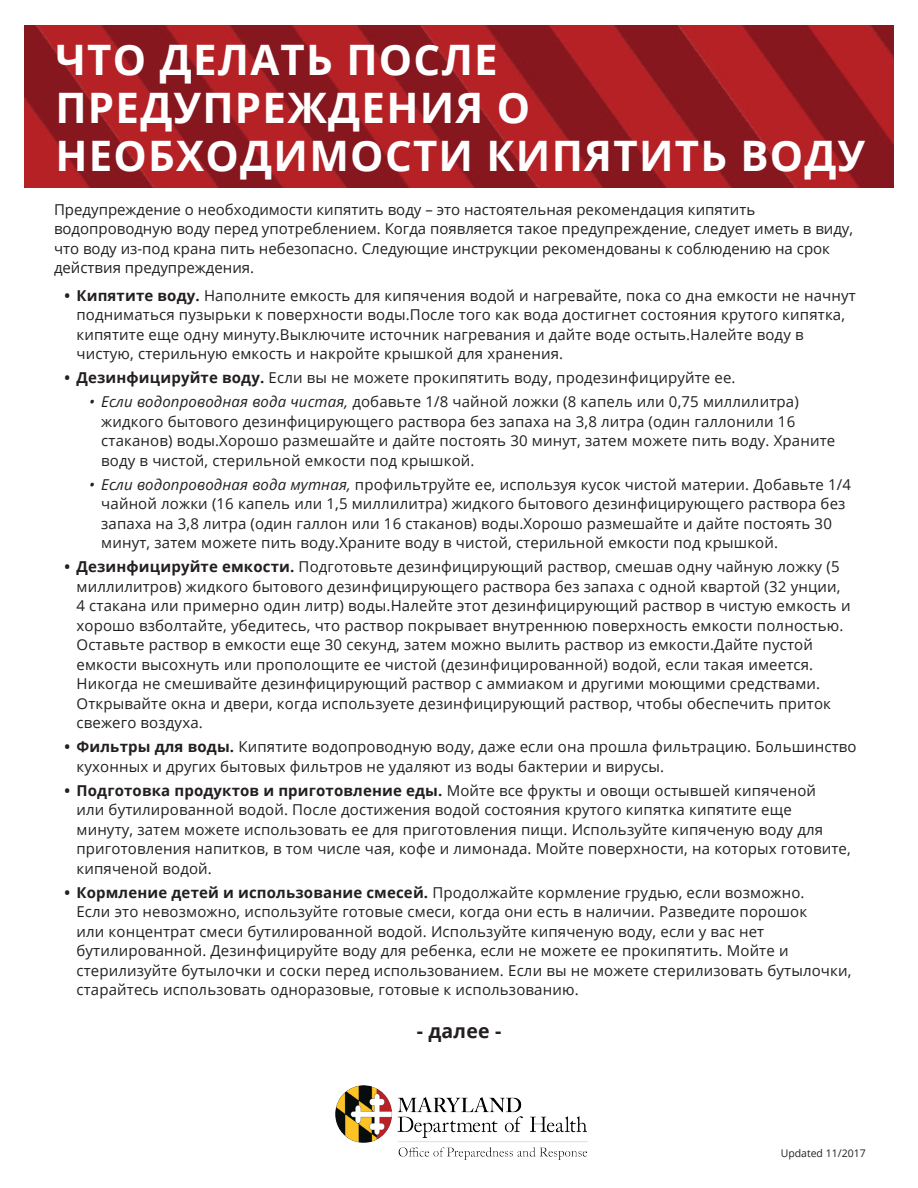
<style>
.page{position:relative;width:918px;height:1188px;background:#fff}
.page>*{position:absolute;margin:0;border:0;box-sizing:border-box;transform-origin:0 0}
.t1{font:700 42px/48px "Open Sans";letter-spacing:.03em;color:#fff}
.t2{font:700 19.5px "Open Sans";letter-spacing:.01em;color:#231f20}
.t3{font:15px/19.5px "Open Sans";letter-spacing:.01em;color:#231f20}
.t4{font:10.5px "Open Sans";color:#231f20}
.s1{font-weight:700}
.s2{font-style:italic}
</style>
<div class="page">
<img style="left:335px;top:1086px;width:253px;height:74px">
<img style="left:25px;top:26px;width:868px;height:161px">
<p class="t1" style="left:55px;top:34px;width:812px">ЧТО ДЕЛАТЬ ПОСЛЕ<br>ПРЕДУПРЕЖДЕНИЯ О<br>НЕОБХОДИМОСТИ КИПЯТИТЬ ВОДУ</p>
<p class="t3" style="left:54px;top:199px;width:801px">Предупреждение о необходимости кипятить воду – это настоятельная рекомендация кипятить водопроводную воду перед употреблением. Когда появляется такое предупреждение, следует иметь в виду, что воду из-под крана пить небезопасно. Следующие инструкции рекомендованы к соблюдению на срок действия предупреждения.</p>
<p class="t3" style="left:76px;top:285px;width:781px;text-indent:-12px"><span class="s1">• Кипятите воду.</span> Наполните емкость для кипячения водой и нагревайте, пока со дна емкости не начнут подниматься пузырьки к поверхности воды.После того как вода достигнет состояния крутого кипятка, кипятите еще одну минуту.Выключите источник нагревания и дайте воде остыть.Налейте воду в чистую, стерильную емкость и накройте крышкой для хранения.</p>
<p class="t3" style="left:64px;top:367px;width:673px"><span class="s1">• Дезинфицируйте воду.</span> Если вы не можете прокипятить воду, продезинфицируйте ее.</p>
<p class="t3" style="left:101px;top:391px;width:736px;text-indent:-12px"><span class="s2">• Если водопроводная вода чистая,</span> добавьте 1/8 чайной ложки (8 капель или 0,75 миллилитра) жидкого бытового дезинфицирующего раствора без запаха на 3,8 литра (один галлонили 16 стаканов) воды.Хорошо размешайте и дайте постоять 30 минут, затем можете пить воду. Храните воду в чистой, стерильной емкости под крышкой.</p>
<p class="t3" style="left:101px;top:474px;width:751px;text-indent:-12px"><span class="s2">• Если водопроводная вода мутная,</span> профильтруйте ее, используя кусок чистой материи. Добавьте 1/4 чайной ложки (16 капель или 1,5 миллилитра) жидкого бытового дезинфицирующего раствора без запаха на 3,8 литра (один галлон или 16 стаканов) воды.Хорошо размешайте и дайте постоять 30 минут, затем можете пить воду.Храните воду в чистой, стерильной емкости под крышкой.</p>
<p class="t3" style="left:76px;top:556px;width:776px;text-indent:-12px"><span class="s1">• Дезинфицируйте емкости.</span> Подготовьте дезинфицирующий раствор, смешав одну чайную ложку (5 миллилитров) жидкого бытового дезинфицирующего раствора без запаха с одной квартой (32 унции, 4 стакана или примерно один литр) воды.Налейте этот дезинфицирующий раствор в чистую емкость и хорошо взболтайте, убедитесь, что раствор покрывает внутреннюю поверхность емкости полностью.<br>Оставьте раствор в емкости еще 30 секунд, затем можно вылить раствор из емкости.Дайте пустой емкости высохнуть или прополощите ее чистой (дезинфицированной) водой, если такая имеется.<br>Никогда не смешивайте дезинфицирующий раствор с аммиаком и другими моющими средствами.<br>Открывайте окна и двери, когда используете дезинфицирующий раствор, чтобы обеспечить приток свежего воздуха.</p>
<p class="t3" style="left:76px;top:736px;width:782px;text-indent:-12px"><span class="s1">• Фильтры для воды.</span> Кипятите водопроводную воду, даже если она прошла фильтрацию. Большинство кухонных и других бытовых фильтров не удаляют из воды бактерии и вирусы.</p>
<p class="t3" style="left:76px;top:780px;width:776px;text-indent:-12px"><span class="s1">• Подготовка продуктов и приготовление еды.</span> Мойте все фрукты и овощи остывшей кипяченой<br>или бутилированной водой. После достижения водой состояния крутого кипятка кипятите еще минуту, затем можете использовать ее для приготовления пищи. Используйте кипяченую воду для приготовления напитков, в том числе чая, кофе и лимонада. Мойте поверхности, на которых готовите, кипяченой водой.</p>
<p class="t3" style="left:76px;top:882px;width:777px;text-indent:-12px"><span class="s1">• Кормление детей и использование смесей.</span> Продолжайте кормление грудью, если возможно.<br>Если это невозможно, используйте готовые смеси, когда они есть в наличии. Разведите порошок<br>или концентрат смеси бутилированной водой. Используйте кипяченую воду, если у вас нет бутилированной. Дезинфицируйте воду для ребенка, если не можете ее прокипятить. Мойте и стерилизуйте бутылочки и соски перед использованием. Если вы не можете стерилизовать бутылочки, старайтесь использовать одноразовые, готовые к использованию.</p>
<p class="t2" style="left:417px;top:1018px;width:86px">- далее -</p>
<p class="t4" style="left:781px;top:1146px;width:87px">Updated 11/2017</p>
</div>
